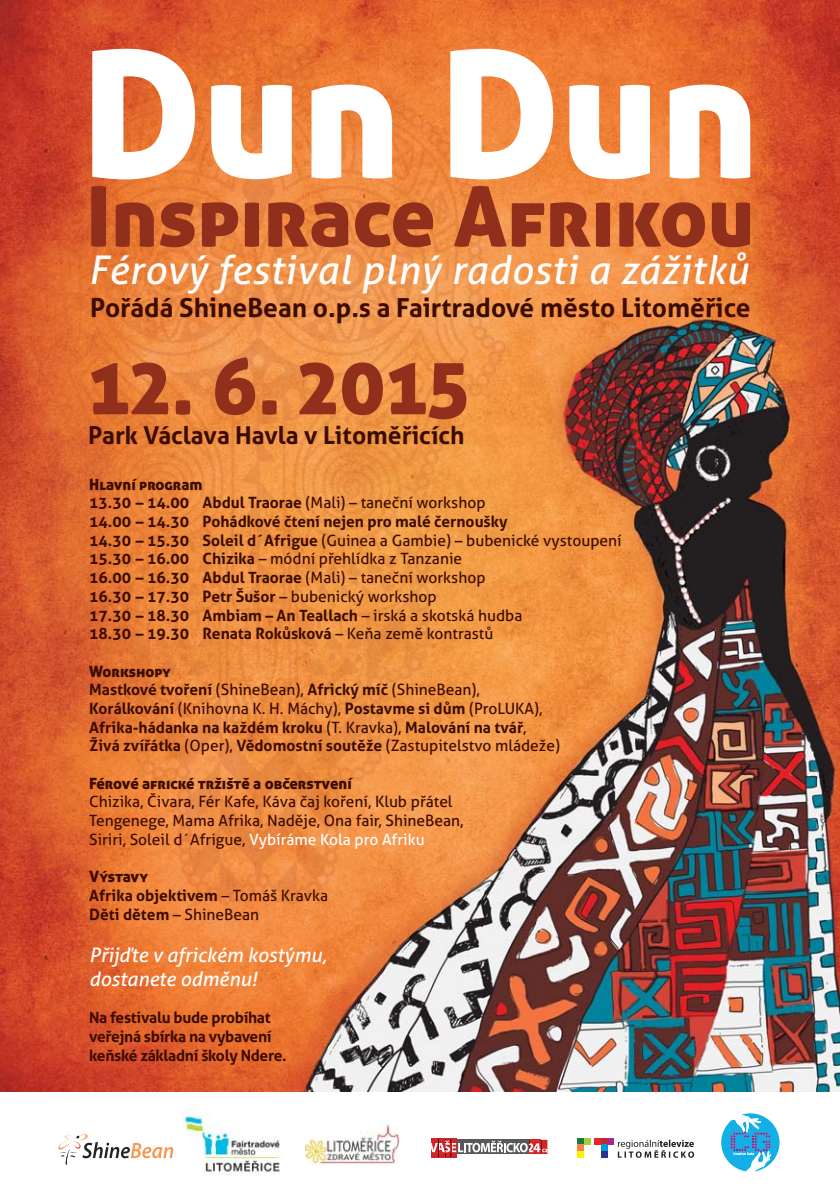
<style>
.page{position:relative;width:840px;height:1191px;background:#fff}
.page>*{position:absolute;margin:0;border:0;box-sizing:border-box;transform-origin:0 0}
.t1{font:175.8px "Aller Display";color:#fff}
.t2{font:83.2px "Aller Display";color:#912f1d}
.t3{font:78.2px "Aller Display";color:#912f1d}
.t4{font:italic 39.6px "Aller";letter-spacing:.02em;color:#fff}
.t5{font:700 26.2px "Aller";color:#3c0c00}
.t6{font:700 24.6px "Aller";color:#3c0c00}
.t7{font:italic 19.8px/23.8px "Aller";color:#fff}
.t8{font:700 15.6px/18.6px "Aller";color:#3c0c00}
.t9{font:15.6px/18.6px "Aller";color:#3c0c00}
.t10{font:700 15.6px/18.6px "Aller";letter-spacing:-.02em;color:#3c0c00}
.t11{font:15.6px "Aller Display";color:#3c0c00}
.s1{font-weight:400}
.s2{color:#fff}
</style>
<div class="page">
<img style="left:0;top:0;width:839px;height:1091px">
<img style="left:305px;top:1123px;width:94px;height:42px">
<img style="left:183px;top:1114px;width:100px;height:59px">
<svg style="left:540px;top:1139px;width:7px;height:15px"></svg>
<svg style="left:528px;top:1139px;width:12px;height:15px"></svg>
<svg style="left:457px;top:1139px;width:71px;height:15px"></svg>
<svg style="left:450px;top:1138px;width:7px;height:19px"></svg>
<div style="left:445px;top:1138px;width:5px;height:19px;background:#d3242a"></div>
<div style="left:438px;top:1138px;width:7px;height:19px;background:#d3242a"></div>
<div style="left:430px;top:1138px;width:8px;height:19px;background:#d3242a"></div>
<svg style="left:430px;top:1140px;width:117px;height:12px"></svg>
<svg style="left:577px;top:1138px;width:6px;height:6px"></svg>
<div style="left:577px;top:1144px;width:6px;height:7px;background:#f58345"></div>
<svg style="left:577px;top:1151px;width:6px;height:6px"></svg>
<div style="left:583px;top:1138px;width:7px;height:6px;background:#a6ce39"></div>
<div style="left:600px;top:1138px;width:7px;height:6px;background:#c1272e"></div>
<div style="left:600px;top:1144px;width:7px;height:7px;background:#0099d9"></div>
<div style="left:600px;top:1151px;width:7px;height:6px;background:#2f318e"></div>
<svg style="left:594px;top:1138px;width:6px;height:6px"></svg>
<svg style="left:607px;top:1138px;width:86px;height:19px"></svg>
<svg style="left:58px;top:1134px;width:115px;height:31px"></svg>
<svg style="left:721px;top:1113px;width:58px;height:58px"></svg>
<h1 class="t1" style="left:82px;top:15px;width:678px">Dun Dun</h1>
<h2 class="t2" style="left:86px;top:169px;width:669px">Inspirace Afrikou</h2>
<h3 class="t4" style="left:88px;top:247px;width:661px">Férový festival plný radosti a zážitků</h3>
<h3 class="t5" style="left:90px;top:292px;width:661px">Pořádá ShineBean o.p.s a Fairtradové město Litoměřice</h3>
<h3 class="t3" style="left:88px;top:342px;width:383px">12. 6. 2015</h3>
<h3 class="t6" style="left:88px;top:421px;width:378px">Park Václava Havla v Litoměřicích</h3>
<p class="t11" style="left:89px;top:475px;width:115px">Hlavní program</p>
<p class="t8" style="left:89px;top:494px;width:533px">13.30 – 14.00 Abdul Traorae <span class="s1">(Mali) – taneční workshop<br></span>14.00 – 14.30 Pohádkové čtení nejen pro malé černoušky<br>14.30 – 15.30 Soleil d´Afrigue <span class="s1">(Guinea a Gambie) – bubenické vystoupení </span>15.30 – 16.00 Chizika <span class="s1">– módní přehlídka z Tanzanie<br></span>16.00 – 16.30 Abdul Traorae <span class="s1">(Mali) – taneční workshop<br></span>16.30 – 17.30 Petr Šušor <span class="s1">– bubenický workshop<br></span>17.30 – 18.30 Ambiam – An Teallach <span class="s1">– irská a skotská hudba<br></span>18.30 – 19.30 Renata Rokůsková <span class="s1">– Keňa země kontrastů</span></p>
<p class="t11" style="left:89px;top:662px;width:83px">Workshopy</p>
<p class="t8" style="left:89px;top:680px;width:472px">Mastkové tvoření <span class="s1">(ShineBean),</span> Africký míč <span class="s1">(ShineBean), </span>Korálkování <span class="s1">(Knihovna K. H. Máchy),</span> Postavme si dům <span class="s1">(ProLUKA), </span>Afrika-hádanka na každém kroku <span class="s1">(T. Kravka),</span> Malování na tvář<span class="s1">, </span>Živá zvířátka <span class="s1">(Oper),</span> Vědomostní soutěže <span class="s1">(Zastupitelstvo mládeže)</span></p>
<p class="t11" style="left:89px;top:774px;width:264px">Férové africké tržiště a občerstvení</p>
<p class="t9" style="left:89px;top:792px;width:375px">Chizika, Čivara, Fér Kafe, Káva čaj koření, Klub přátel<br>Tengenege, Mama Afrika, Naděje, Ona fair, ShineBean,<br>Siriri, Soleil d´Afrigue, <span class="s2">Vybíráme Kola pro Afriku</span></p>
<p class="t11" style="left:89px;top:867px;width:60px">Výstavy</p>
<p class="t8" style="left:89px;top:886px;width:240px">Afrika objektivem <span class="s1">– Tomáš Kravka<br></span>Děti dětem <span class="s1">– ShineBean</span></p>
<p class="t7" style="left:89px;top:943px;width:239px">Přijďte v africkém kostýmu, dostanete odměnu!</p>
<p class="t10" style="left:89px;top:1008px;width:199px">Na festivalu bude probíhat veřejná sbírka na vybavení keňské základní školy Ndere.</p>
</div>
